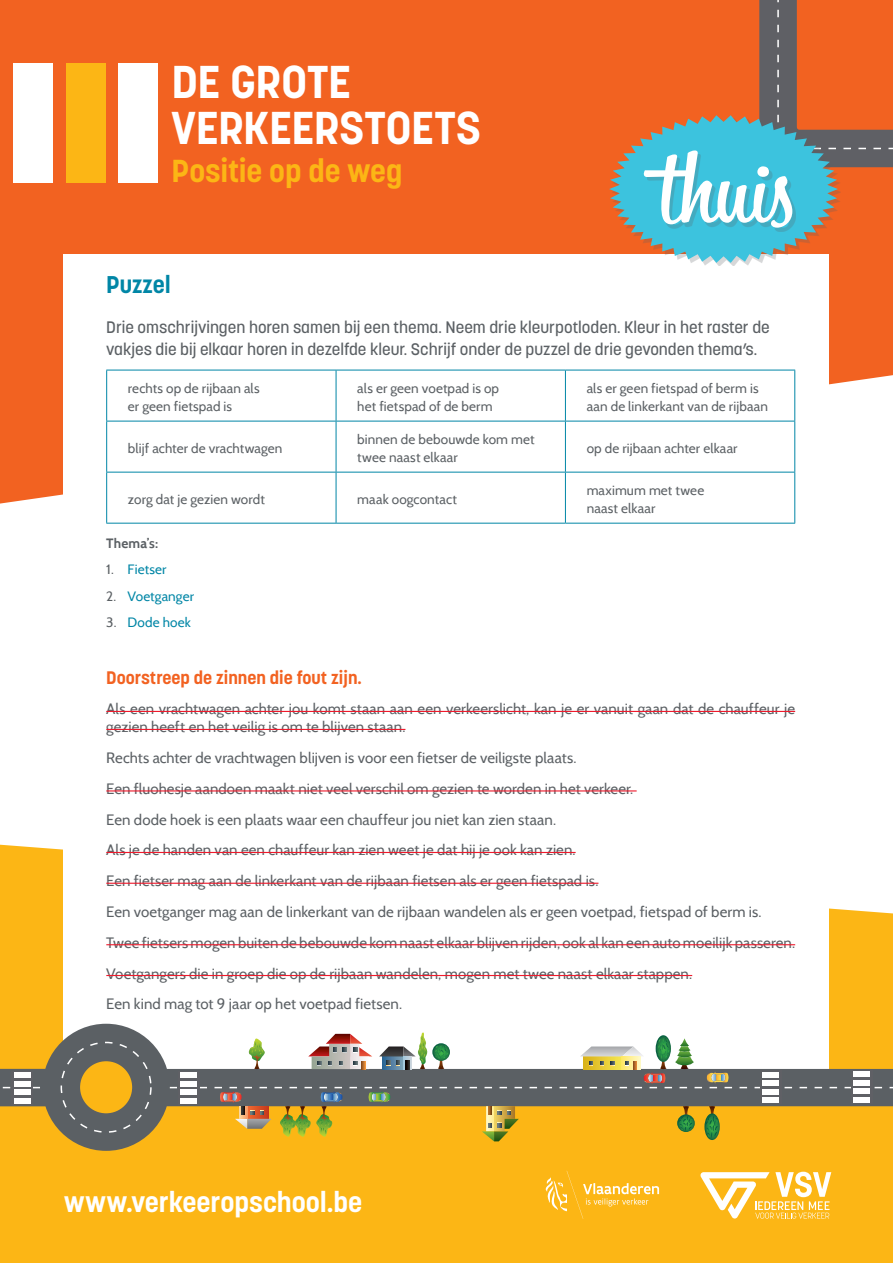
<style>
.page{position:relative;width:893px;height:1263px;background:#fff}
.page>*{position:absolute;margin:0;border:0;box-sizing:border-box;transform-origin:0 0}
.t1{font:700 45.6px/45.6px "Korolev";letter-spacing:-.005em;color:#fff}
.t2{font:700 31.5px "Korolev";letter-spacing:-.005em;color:#fcb615}
.Body_-_9pt{font:700 28.05px "Korolev";color:#fff}
.subtitel_groter{font:700 24px "Korolev";color:#0086a6}
.subtitel_kleiner{font:700 18px "Korolev";color:#f26221}
.Body_-_11pt_15pt{font:500 16.5px/22.5px "Korolev";color:#5b6064}
.Body_-_9pt-2{font:15px/18px "Cabin";letter-spacing:.005em;color:#5b6064}
.Body_-_9pt-3{font:13.5px/18px "Cabin";letter-spacing:.01em;color:#5b6064}
.Body_-_9pt-4{font:13.5px "Cabin";letter-spacing:.01em;color:#0086a6}
.Body_-_9pt-5{font:700 13.5px "Cabin";letter-spacing:.01em;color:#5b6064}
.s1{color:#5b6064}
</style>
<div class="page">
<div style="left:0;top:844px;width:893px;height:419px;background:#fcb615"></div>
<div style="left:0;top:0;width:893px;height:504px;background:#f26221"></div>
<div style="left:64px;top:255px;width:765px;height:850px;background:#fff"></div>
<div style="left:119px;top:64px;width:39px;height:119px;background:#fff"></div>
<div style="left:13px;top:64px;width:39px;height:119px;background:#fff"></div>
<div style="left:66px;top:64px;width:39px;height:119px;background:#fcb615"></div>
<svg style="left:700px;top:1172px;width:131px;height:47px"></svg>
<div style="left:612px;top:118px;width:229px;height:148px;background:#5b6064;opacity:.25"></div>
<svg style="left:62px;top:1051px;width:81px;height:81px;background:#e4a920"></svg>
<div style="left:0;top:1069px;width:55px;height:37px;background:#5b6064"></div>
<svg style="left:2px;top:1087px;width:38px;height:1px"></svg>
<div style="left:43px;top:1024px;width:127px;height:127px;border:38px solid #5b6064;border-radius:50%"></div>
<div style="left:61px;top:1042px;width:91px;height:91px;border:2px dashed #fff;border-radius:50%"></div>
<div style="left:11px;top:1071px;width:22px;height:33px;background:#5f6065"></div>
<div style="left:14px;top:1072px;width:16px;height:6px;background:#fff"></div>
<div style="left:14px;top:1081px;width:16px;height:5px;background:#fff"></div>
<div style="left:14px;top:1089px;width:16px;height:6px;background:#fff"></div>
<div style="left:14px;top:1098px;width:16px;height:5px;background:#fff"></div>
<svg style="left:139px;top:1032px;width:754px;height:109px"></svg>
<svg style="left:609px;top:0;width:284px;height:263px;background:#b1876b"></svg>
<svg style="left:543px;top:1171px;width:116px;height:48px;background:#fcbd2e"></svg>
<hr style="left:106px;top:370px;width:230px;height:1px;background:#0086a6">
<hr style="left:106px;top:370px;width:1px;height:51px;background:#0086a6">
<hr style="left:336px;top:370px;width:229px;height:1px;background:#0086a6">
<hr style="left:336px;top:370px;width:1px;height:51px;background:#0086a6">
<hr style="left:565px;top:370px;width:230px;height:1px;background:#0086a6">
<hr style="left:565px;top:370px;width:1px;height:51px;background:#0086a6">
<hr style="left:794px;top:370px;width:1px;height:51px;background:#0086a6">
<hr style="left:106px;top:421px;width:230px;height:1px;background:#0086a6">
<hr style="left:106px;top:421px;width:1px;height:51px;background:#0086a6">
<hr style="left:336px;top:421px;width:229px;height:1px;background:#0086a6">
<hr style="left:336px;top:421px;width:1px;height:51px;background:#0086a6">
<hr style="left:565px;top:421px;width:230px;height:1px;background:#0086a6">
<hr style="left:565px;top:421px;width:1px;height:51px;background:#0086a6">
<hr style="left:794px;top:421px;width:1px;height:51px;background:#0086a6">
<hr style="left:106px;top:472px;width:230px;height:1px;background:#0086a6">
<hr style="left:106px;top:472px;width:1px;height:51px;background:#0086a6">
<hr style="left:336px;top:472px;width:229px;height:1px;background:#0086a6">
<hr style="left:336px;top:472px;width:1px;height:51px;background:#0086a6">
<hr style="left:565px;top:472px;width:230px;height:1px;background:#0086a6">
<hr style="left:565px;top:472px;width:1px;height:51px;background:#0086a6">
<hr style="left:794px;top:472px;width:1px;height:51px;background:#0086a6">
<hr style="left:106px;top:523px;width:230px;height:1px;background:#0086a6">
<hr style="left:336px;top:523px;width:229px;height:1px;background:#0086a6">
<hr style="left:565px;top:523px;width:230px;height:1px;background:#0086a6">
<hr style="left:106px;top:711px;width:689px;height:1px;background:#ee1b2d">
<hr style="left:106px;top:729px;width:299px;height:1px;background:#ee1b2d">
<hr style="left:106px;top:790px;width:531px;height:1px;background:#ee1b2d">
<hr style="left:106px;top:852px;width:470px;height:1px;background:#ee1b2d">
<hr style="left:106px;top:883px;width:492px;height:1px;background:#ee1b2d">
<hr style="left:106px;top:944px;width:689px;height:1px;background:#ee1b2d">
<hr style="left:106px;top:975px;width:586px;height:1px;background:#ee1b2d">
<p class="t1" style="left:171px;top:59px;width:311px">DE GROTE<br>VERKEERSTOETS</p>
<p class="t2" style="left:171px;top:152px;width:232px">Positie op de weg</p>
<p class="subtitel_groter" style="left:106px;top:270px;width:66px">Puzzel</p>
<p class="Body_-_11pt_15pt" style="left:106px;top:316px;width:665px">Drie omschrijvingen horen samen bij een thema. Neem drie kleurpotloden. Kleur in het raster de vakjes die bij elkaar horen in dezelfde kleur. Schrijf onder de puzzel de drie gevonden thema’s.</p>
<p class="Body_-_9pt-3" style="left:128px;top:379px;width:133px">rechts op de rijbaan als er geen fietspad is</p>
<p class="Body_-_9pt-3" style="left:357px;top:379px;width:143px">als er geen voetpad is op het fietspad of de berm</p>
<p class="Body_-_9pt-3" style="left:587px;top:379px;width:183px">als er geen fietspad of berm is aan de linkerkant van de rijbaan</p>
<p class="Body_-_9pt-3" style="left:128px;top:439px;width:156px">blijf achter de vrachtwagen</p>
<p class="Body_-_9pt-3" style="left:357px;top:430px;width:179px">binnen de bebouwde kom met twee naast elkaar</p>
<p class="Body_-_9pt-3" style="left:587px;top:439px;width:152px">op de rijbaan achter elkaar</p>
<p class="Body_-_9pt-3" style="left:128px;top:490px;width:138px">zorg dat je gezien wordt</p>
<p class="Body_-_9pt-3" style="left:357px;top:490px;width:101px">maak oogcontact</p>
<p class="Body_-_9pt-3" style="left:587px;top:481px;width:119px">maximum met twee naast elkaar</p>
<p class="Body_-_9pt-5" style="left:106px;top:535px;width:53px">Thema’s:</p>
<p class="Body_-_9pt-4" style="left:106px;top:561px;width:62px"><span class="s1">1.</span> Fietser</p>
<p class="Body_-_9pt-4" style="left:106px;top:587px;width:89px"><span class="s1">2.</span> Voetganger</p>
<p class="Body_-_9pt-4" style="left:106px;top:614px;width:86px"><span class="s1">3.</span> Dode hoek</p>
<p class="subtitel_kleiner" style="left:106px;top:666px;width:257px">Doorstreep de zinnen die fout zijn.</p>
<p class="Body_-_9pt-2" style="left:106px;top:700px;width:690px">Als een vrachtwagen achter jou komt staan aan een verkeerslicht, kan je er vanuit gaan dat de chauffeur je gezien heeft en het veilig is om te blijven staan.</p>
<p class="Body_-_9pt-2" style="left:106px;top:749px;width:472px">Rechts achter de vrachtwagen blijven is voor een fietser de veiligste plaats.</p>
<p class="Body_-_9pt-2" style="left:106px;top:780px;width:528px">Een fluohesje aandoen maakt niet veel verschil om gezien te worden in het verkeer.</p>
<p class="Body_-_9pt-2" style="left:106px;top:810px;width:451px">Een dode hoek is een plaats waar een chauffeur jou niet kan zien staan.</p>
<p class="Body_-_9pt-2" style="left:106px;top:841px;width:471px">Als je de handen van een chauffeur kan zien weet je dat hij je ook kan zien.</p>
<p class="Body_-_9pt-2" style="left:106px;top:872px;width:494px">Een fietser mag aan de linkerkant van de rijbaan fietsen als er geen fietspad is.</p>
<p class="Body_-_9pt-2" style="left:106px;top:903px;width:657px">Een voetganger mag aan de linkerkant van de rijbaan wandelen als er geen voetpad, fietspad of berm is.</p>
<p class="Body_-_9pt-2" style="left:106px;top:933px;width:690px">Twee fietsers mogen buiten de bebouwde kom naast elkaar blijven rijden, ook al kan een auto moeilijk passeren.</p>
<p class="Body_-_9pt-2" style="left:106px;top:964px;width:587px">Voetgangers die in groep die op de rijbaan wandelen, mogen met twee naast elkaar stappen.</p>
<p class="Body_-_9pt-2" style="left:106px;top:995px;width:297px">Een kind mag tot 9 jaar op het voetpad fietsen.</p>
<p class="Body_-_9pt" style="left:64px;top:1184px;width:299px">www.verkeeropschool.be</p>
</div>
